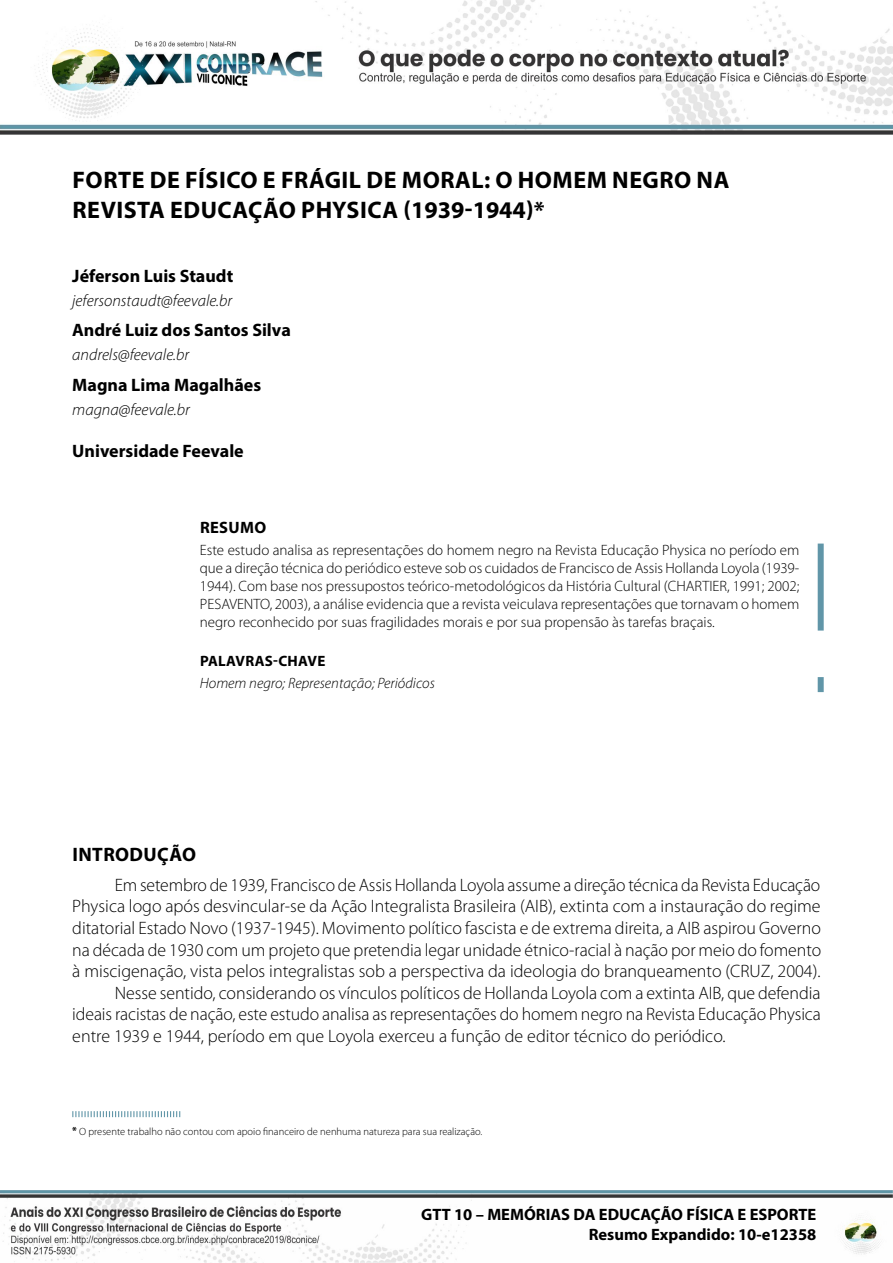
<style>
.page{position:relative;width:893px;height:1263px;background:#fff}
.page>*{position:absolute;margin:0;border:0;box-sizing:border-box;transform-origin:0 0}
.TITULO{font:700 24px/30px "Myriad Pro";letter-spacing:.02em;color:#000}
.SUBTITULOS{font:700 19.5px "Myriad Pro";letter-spacing:.02em;color:#000}
.MIOLO{font:300 18px/21.6px "Myriad Pro";color:#000;text-align:justify}
.AUTORES{font:700 18px "Myriad Pro";color:#000}
.AFILIAÇÃO{font:700 18px "Myriad Pro";color:#000}
.ABSTRACT_1{font:700 16.5px/19.8px "Myriad Pro";color:#000;text-align:right}
.E-MAIL{font:italic 300 16.5px "Myriad Pro";color:#000}
.ABSTRACT_2{font:300 15px/18px "Myriad Pro";color:#000;text-align:justify}
.KEYWORDS_2{font:italic 300 15px "Myriad Pro";color:#000}
.KEYWORDS_1{font:700 15px "Myriad Pro";letter-spacing:.02em;color:#000}
.LEG__RODAPE{font:300 10.5px "Myriad Pro";color:#000}
.s1{font-weight:700}
</style>
<div class="page">
<img style="left:0;top:0;width:893px;height:134px">
<img style="left:0;top:1190px;width:893px;height:73px">
<div style="left:818px;top:543px;width:6px;height:87px;background:#6196a8"></div>
<div style="left:818px;top:677px;width:6px;height:15px;background:#6196a8"></div>
<svg style="left:72px;top:1111px;width:108px;height:6px"></svg>
<p class="TITULO" style="left:73px;top:164px;width:658px">FORTE DE FÍSICO E FRÁGIL DE MORAL: O HOMEM NEGRO NA<br>REVISTA EDUCAÇÃO PHYSICA (1939-1944)*<sup>1</sup></p>
<p class="AUTORES" style="left:72px;top:264px;width:163px">Jéferson Luis Staudt</p>
<p class="E-MAIL" style="left:72px;top:291px;width:161px">jefersonstaudt@feevale.br</p>
<p class="AUTORES" style="left:72px;top:319px;width:220px">André Luiz dos Santos Silva</p>
<p class="E-MAIL" style="left:72px;top:345px;width:118px">andrels@feevale.br</p>
<p class="AUTORES" style="left:72px;top:373px;width:190px">Magna Lima Magalhães</p>
<p class="E-MAIL" style="left:72px;top:399px;width:119px">magna@feevale.br</p>
<p class="AFILIAÇÃO" style="left:72px;top:440px;width:173px">Universidade Feevale</p>
<p class="ABSTRACT_1" style="left:200px;top:517px;width:68px">RESUMO</p>
<p class="ABSTRACT_2" style="left:200px;top:541px;width:601px">Este estudo analisa as representações do homem negro na Revista Educação Physica no período em que a direção técnica do periódico esteve sob os cuidados de Francisco de Assis Hollanda Loyola (1939- 1944). Com base nos pressupostos teórico-metodológicos da História Cultural (CHARTIER, 1991; 2002; PESAVENTO, 2003), a análise evidencia que a revista veiculava representações que tornavam o homem negro reconhecido por suas fragilidades morais e por sua propensão às tarefas braçais.</p>
<p class="KEYWORDS_1" style="left:200px;top:651px;width:127px">PALAVRAS-CHAVE</p>
<p class="KEYWORDS_2" style="left:200px;top:674px;width:237px">Homem negro; Representação; Periódicos</p>
<p class="SUBTITULOS" style="left:72px;top:841px;width:125px">INTRODUÇÃO</p>
<p class="MIOLO" style="left:72px;top:874px;width:750px;text-indent:43px">Em setembro de 1939, Francisco de Assis Hollanda Loyola assume a direção técnica da Revista Educação Physica logo após desvincular-se da Ação Integralista Brasileira (AIB), extinta com a instauração do regime ditatorial Estado Novo (1937-1945). Movimento político fascista e de extrema direita, a AIB aspirou Governo na década de 1930 com um projeto que pretendia legar unidade étnico-racial à nação por meio do fomento à miscigenação, vista pelos integralistas sob a perspectiva da ideologia do branqueamento (CRUZ, 2004).</p>
<p class="MIOLO" style="left:72px;top:982px;width:750px;text-indent:43px">Nesse sentido, considerando os vínculos políticos de Hollanda Loyola com a extinta AIB, que defendia ideais racistas de nação, este estudo analisa as representações do homem negro na Revista Educação Physica entre 1939 e 1944, período em que Loyola exerceu a função de editor técnico do periódico.</p>
<p class="LEG__RODAPE" style="left:72px;top:1125px;width:412px"><span class="s1">*</span> O presente trabalho não contou com apoio financeiro de nenhuma natureza para sua realização.</p>
<p class="ABSTRACT_1" style="left:421px;top:1204px;width:397px">GTT 10 – MEMÓRIAS DA EDUCAÇÃO FÍSICA E ESPORTE<br>Resumo Expandido: 10-e12358</p>
</div>
